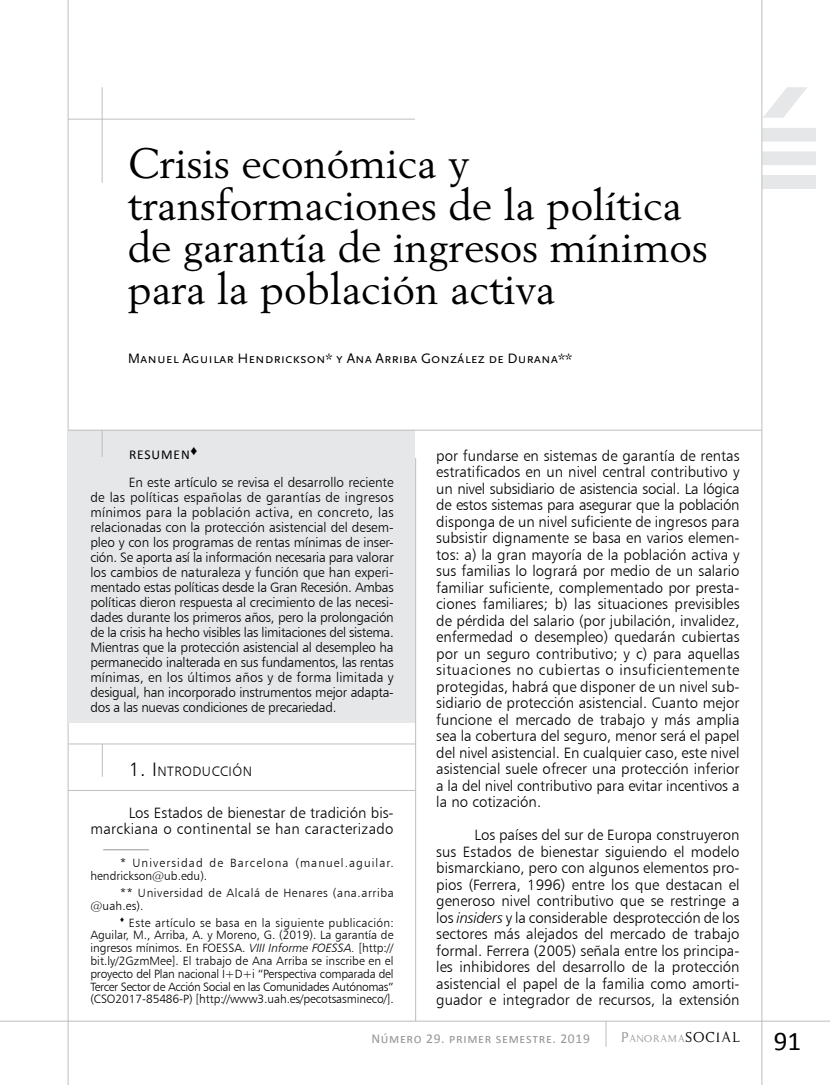
<style>
.page{position:relative;width:830px;height:1085px;background:#fff}
.page>*{position:absolute;margin:0;border:0;box-sizing:border-box;transform-origin:0 0}
.t1{font:42px/42px "Berling";color:#000}
.t2{font:27px "Calibri";color:#000}
.t3{font:15px/16.5px "Humanist 777 BT Light B";color:#000;text-align:justify}
.t4{font:15px/16.5px "Humanist 777 BT Light B";letter-spacing:.02em;color:#000;text-align:right}
.t5{font:14.25px "Scala Sans Caps";color:#000}
.t6{font:13.65px "Humanist 777 BT Light B";letter-spacing:.035em;color:#000}
.t7{font:13.5px/15px "Humanist 777 BT Light B";letter-spacing:-.02em;color:#000;text-align:justify}
.t8{font:13.5px "Calibri";letter-spacing:.05em;color:#939598}
.t9{font:13.5px "Calibri";color:#000}
.t10{font:13.5px "Times New Roman";color:#000}
.t11{font:12px/12.8px "Humanist 777 BT Light B";letter-spacing:.05em;color:#000}
.t12{font:12px/12.8px "Humanist 777 BT Light B";letter-spacing:.09em;color:#000}
.t13{font:11.55px "Kopy Katt Kut";letter-spacing:.07em;color:#939598}
.s1{font-size:19.5px}
.s2{font-family:"Humanist 777 BT Light Italic B"}
.s3{font-size:16.5px}
.s4{font-size:16.5px;color:#000}
</style>
<div class="page">
<svg style="left:762px;top:87px;width:45px;height:31px"></svg>
<div style="left:762px;top:128px;width:53px;height:13px;background:#e5e7e8"></div>
<div style="left:762px;top:151px;width:53px;height:14px;background:#e5e7e8"></div>
<div style="left:762px;top:175px;width:53px;height:14px;background:#e5e7e8"></div>
<hr style="left:68px;top:119px;width:347px;height:1px;background:#bcbec0">
<hr style="left:102px;top:87px;width:1px;height:96px;background:#bcbec0">
<hr style="left:0;top:1020px;width:829px;height:1px;background:#bcbec0">
<hr style="left:761px;top:0;width:1px;height:1084px;background:#bcbec0">
<hr style="left:68px;top:0;width:1px;height:1084px;background:#bcbec0">
<svg style="left:605px;top:1020px;width:1px;height:26px"></svg>
<div style="left:68px;top:430px;width:347px;height:292px;background:#e6e7e8"></div>
<hr style="left:68px;top:429px;width:693px;height:1px;background:#bcbec0">
<svg style="left:102px;top:430px;width:1px;height:27px"></svg>
<hr style="left:103px;top:849px;width:46px;height:1px;background:#939598">
<hr style="left:415px;top:458px;width:1px;height:562px;background:#bcbec0">
<hr style="left:102px;top:743px;width:1px;height:33px;background:#bcbec0">
<hr style="left:68px;top:743px;width:347px;height:1px;background:#bcbec0">
<hr style="left:68px;top:789px;width:347px;height:1px;background:#bcbec0">
<h1 class="t1" style="left:128px;top:142px;width:581px">Crisis económica y transformaciones de la política de garantía de ingresos mínimos para la población activa</h1>
<p class="t5" style="left:128px;top:351px;width:446px">Manuel Aguilar Hendrickson* y Ana Arriba González de Durana**</p>
<p class="t9" style="left:129px;top:446px;width:18px">Resumen</p>
<p class="t10" style="left:190px;top:441px;width:8px">♦</p>
<p class="t7" style="left:90px;top:474px;width:305px;text-indent:38px">En este artículo se revisa el desarrollo reciente de las políticas españolas de garantías de ingresos mínimos para la población activa, en concreto, las relacionadas con la protección asistencial del desem&shy;pleo y con los programas de rentas mínimas de inser&shy;ción. Se aporta así la información necesaria para valorar los cambios de naturaleza y función que han experi&shy;mentado estas políticas desde la Gran Recesión. Ambas políticas dieron respuesta al crecimiento de las necesi&shy;dades durante los primeros años, pero la prolongación de la crisis ha hecho visibles las limitaciones del sistema.<br>Mientras que la protección asistencial al desempleo ha permanecido inalterada en sus fundamentos, las rentas mínimas, en los últimos años y de forma limitada y desigual, han incorporado instrumentos mejor adapta&shy;dos a las nuevas condiciones de precariedad.</p>
<p class="t6" style="left:129px;top:762px;width:125px"><span class="s1">1. I</span> NTRODUCCIÓN</p>
<p class="t4" style="left:90px;top:803px;width:304px">Los Estados de bienestar de tradición bis&shy;marckiana o continental se han caracterizado</p>
<p class="t12" style="left:90px;top:856px;width:305px;text-indent:30px">* Universidad de Barcelona (manuel.aguilar. hendrickson@ub.edu).</p>
<p class="t11" style="left:90px;top:886px;width:305px;text-indent:30px">** Universidad de Alcalá de Henares (ana.arriba @uah.es).</p>
<p class="t11" style="left:90px;top:915px;width:305px;text-align:justify;text-indent:30px"><sup>♦</sup> Este artículo se basa en la siguiente publicación:<br>Aguilar, M., Arriba, A. y Moreno, G. (2019). La garantía de ingresos mínimos. En FOESSA. <span class="s2">VIII Informe FOESSA.</span> [http:// bit.ly/2GzmMee]. El trabajo de Ana Arriba se inscribe en el proyecto del Plan nacional I+D+i “Perspectiva comparada del Tercer Sector de Acción Social en las Comunidades Autónomas” (CSO2017-85486-P) [http://www3.uah.es/pecotsasmineco/].</p>
<p class="t3" style="left:436px;top:447px;width:304px">por fundarse en sistemas de garantía de rentas estratificados en un nivel central contributivo y un nivel subsidiario de asistencia social. La lógica de estos sistemas para asegurar que la población disponga de un nivel suficiente de ingresos para subsistir dignamente se basa en varios elemen&shy;tos: a) la gran mayoría de la población activa y sus familias lo logrará por medio de un salario familiar suficiente, complementado por presta&shy;ciones familiares; b) las situaciones previsibles de pérdida del salario (por jubilación, invalidez, enfermedad o desempleo) quedarán cubiertas por un seguro contributivo; y c) para aquellas situaciones no cubiertas o insuficientemente protegidas, habrá que disponer de un nivel sub&shy;sidiario de protección asistencial. Cuanto mejor funcione el mercado de trabajo y más amplia sea la cobertura del seguro, menor será el papel del nivel asistencial. En cualquier caso, este nivel asistencial suele ofrecer una protección inferior a la del nivel contributivo para evitar incentivos a la no cotización.</p>
<p class="t3" style="left:436px;top:826px;width:304px;text-indent:38px">Los países del sur de Europa construyeron sus Estados de bienestar siguiendo el modelo bismarckiano, pero con algunos elementos pro&shy;pios (Ferrera, 1996) entre los que destacan el generoso nivel contributivo que se restringe a los <span class="s2">insiders</span> y la considerable desprotección de los sectores más alejados del mercado de trabajo formal. Ferrera (2005) señala entre los principa&shy;les inhibidores del desarrollo de la protección asistencial el papel de la familia como amorti&shy;guador e integrador de recursos, la extensión</p>
<p class="t13" style="left:620px;top:1030px;width:120px"><span class="s3">P</span>ANORAMA<span class="s4">SOCIAL</span></p>
<p class="t8" style="left:371px;top:1030px;width:220px">Número 29. primer semestre. 2019</p>
<h2 class="t2" style="left:773px;top:1023px;width:29px">91</h2>
</div>
